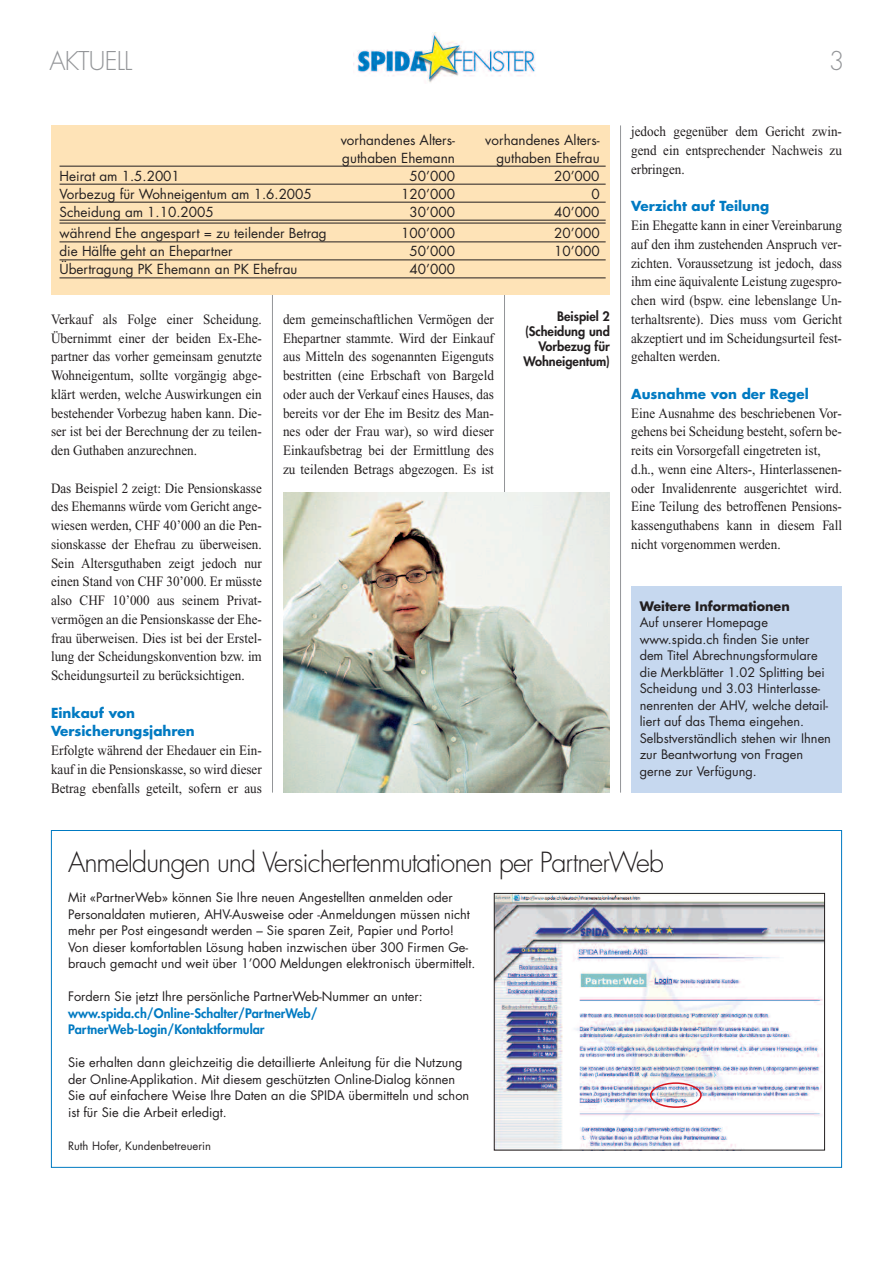
<style>
.page{position:relative;width:893px;height:1263px;background:#fff}
.page>*{position:absolute;margin:0;border:0;box-sizing:border-box;transform-origin:0 0}
.t1{font:300 27px "Futura";letter-spacing:-.035em;color:#231f20}
.t2{font:300 25.2px "Futura";letter-spacing:-.03em;color:#939598}
.t3{font:14.25px/18.8px "Times New Roman";color:#231f20;text-align:justify;scale:.92 1}
.t4{font:13.5px "Futura";color:#231f20}
.t5{font:700 13.5px/18.8px "Futura";color:#007ac2}
.t6{font:12.75px/16.5px "Futura";color:#231f20}
.t7{font:800 12.75px/16.5px "Futura";color:#007ac2}
.t8{font:800 12.75px/15px "Futura";color:#231f20;text-align:right}
.t9{font:700 12.75px "Futura";color:#231f20}
.t10{font:11.25px "Futura";color:#231f20}
</style>
<div class="page">
<hr style="left:620px;top:125px;width:1px;height:668px;background:#939598">
<hr style="left:272px;top:125px;width:1px;height:668px;background:#939598">
<hr style="left:504px;top:125px;width:1px;height:649px;background:#939598">
<img style="left:354px;top:32px;width:182px;height:51px">
<img style="left:283px;top:493px;width:327px;height:300px">
<div style="left:51px;top:125px;width:559px;height:170px;background:#fee3b7"></div>
<hr style="left:60px;top:166px;width:546px;height:1px;background:#231f20">
<hr style="left:60px;top:184px;width:546px;height:1px;background:#231f20">
<hr style="left:60px;top:202px;width:546px;height:1px;background:#231f20">
<hr style="left:60px;top:220px;width:546px;height:1px;background:#231f20">
<hr style="left:60px;top:223px;width:546px;height:1px;background:#231f20">
<hr style="left:60px;top:241px;width:546px;height:1px;background:#231f20">
<hr style="left:60px;top:259px;width:546px;height:1px;background:#231f20">
<hr style="left:60px;top:277px;width:546px;height:1px;background:#231f20">
<div style="left:631px;top:586px;width:211px;height:207px;background:#c6d8ef"></div>
<img style="left:496px;top:895px;width:327px;height:253px">
<div style="left:494px;top:893px;width:331px;height:257px;border:1px solid #231f20"></div>
<svg style="left:650px;top:1082px;width:52px;height:26px"></svg>
<h2 class="t2" style="left:49px;top:49px;width:85px">AKTUELL</h2>
<h2 class="t2" style="left:829px;top:49px;width:17px">3</h2>
<p class="t4" style="left:341px;top:133px;width:116px">vorhandenes Alters-</p>
<p class="t4" style="left:485px;top:133px;width:116px">vorhandenes Alters-</p>
<p class="t4" style="left:342px;top:151px;width:114px">guthaben Ehemann</p>
<p class="t4" style="left:496px;top:151px;width:105px">guthaben Ehefrau</p>
<p class="t4" style="left:60px;top:169px;width:122px">Heirat am 1.5.2001</p>
<p class="t4" style="left:410px;top:169px;width:47px">50’000</p>
<p class="t4" style="left:554px;top:169px;width:47px">20’000</p>
<p class="t4" style="left:60px;top:187px;width:254px">Vorbezug für Wohneigentum am 1.6.2005</p>
<p class="t4" style="left:401px;top:187px;width:55px">120’000</p>
<p class="t4" style="left:591px;top:187px;width:10px">0</p>
<p class="t4" style="left:60px;top:205px;width:156px">Scheidung am 1.10.2005</p>
<p class="t4" style="left:410px;top:205px;width:47px">30’000</p>
<p class="t4" style="left:554px;top:205px;width:47px">40’000</p>
<p class="t4" style="left:60px;top:227px;width:269px">während Ehe angespart = zu teilender Betrag</p>
<p class="t4" style="left:401px;top:227px;width:55px">100’000</p>
<p class="t4" style="left:554px;top:227px;width:47px">20’000</p>
<p class="t4" style="left:60px;top:245px;width:175px">die Hälfte geht an Ehepartner</p>
<p class="t4" style="left:410px;top:245px;width:47px">50’000</p>
<p class="t4" style="left:554px;top:245px;width:47px">10’000</p>
<p class="t4" style="left:60px;top:263px;width:239px">Übertragung PK Ehemann an PK Ehefrau</p>
<p class="t4" style="left:410px;top:263px;width:47px">40’000</p>
<p class="t8" style="left:523px;top:310px;width:88px">Beispiel 2 (Scheidung und<br>Vorbezug für<br>Wohneigentum)</p>
<p class="t3" style="left:283px;top:311px;width:231px">dem gemeinschaftlichen Vermögen der Ehepartner stammte. Wird der Einkauf aus Mitteln des sogenannten Eigenguts bestritten (eine Erbschaft von Bargeld oder auch der Verkauf eines Hauses, das bereits vor der Ehe im Besitz des Man&shy;nes oder der Frau war), so wird dieser Einkaufsbetrag bei der Ermittlung des zu teilenden Betrags abgezogen. Es ist</p>
<p class="t3" style="left:51px;top:311px;width:231px">Verkauf als Folge einer Scheidung.<br>Übernimmt einer der beiden Ex-Ehe&shy;partner das vorher gemeinsam genutzte Wohneigentum, sollte vorgängig abge&shy;klärt werden, welche Auswirkungen ein bestehender Vorbezug haben kann. Die&shy;ser ist bei der Berechnung der zu teilen&shy;den Guthaben anzurechnen.</p>
<p class="t3" style="left:51px;top:480px;width:231px">Das Beispiel 2 zeigt: Die Pensionskasse des Ehemanns würde vom Gericht ange&shy;wiesen werden, CHF 40’000 an die Pen&shy;sionskasse der Ehefrau zu überweisen.<br>Sein Altersguthaben zeigt jedoch nur einen Stand von CHF 30’000. Er müsste also CHF 10’000 aus seinem Privat&shy;vermögen an die Pensionskasse der Ehe&shy;frau überweisen. Dies ist bei der Erstel&shy;lung der Scheidungskonvention bzw. im Scheidungsurteil zu berücksichtigen.</p>
<p class="t5" style="left:51px;top:704px;width:145px">Einkauf von<br>Versicherungsjahren</p>
<p class="t3" style="left:51px;top:742px;width:231px">Erfolgte während der Ehedauer ein Ein&shy;kauf in die Pensionskasse, so wird dieser Betrag ebenfalls geteilt, sofern er aus</p>
<p class="t3" style="left:631px;top:123px;width:231px">jedoch gegenüber dem Gericht zwin&shy;gend ein entsprechender Nachweis zu erbringen.</p>
<p class="t5" style="left:631px;top:198px;width:139px">Verzicht auf Teilung</p>
<p class="t3" style="left:631px;top:217px;width:231px">Ein Ehegatte kann in einer Vereinbarung auf den ihm zustehenden Anspruch ver&shy;zichten. Voraussetzung ist jedoch, dass ihm eine äquivalente Leistung zugespro&shy;chen wird (bspw. eine lebenslange Un&shy;terhaltsrente). Dies muss vom Gericht akzeptiert und im Scheidungsurteil fest&shy;gehalten werden.</p>
<p class="t5" style="left:631px;top:386px;width:179px">Ausnahme von der Regel</p>
<p class="t3" style="left:631px;top:405px;width:231px;text-align:left">Eine Ausnahme des beschriebenen Vor&shy;gehens bei Scheidung besteht, sofern be&shy;reits ein Vorsorgefall eingetreten ist, d.h., wenn eine Alters-, Hinterlassenen&shy;oder Invalidenrente ausgerichtet wird.<br>Eine Teilung des betroffenen Pensions&shy;kassenguthabens kann in diesem Fall nicht vorgenommen werden.</p>
<p class="t9" style="left:640px;top:600px;width:152px">Weitere Informationen</p>
<p class="t6" style="left:640px;top:615px;width:193px">Auf unserer Homepage www.spida.ch finden Sie unter dem Titel Abrechnungsformulare die Merkblätter 1.02 Splitting bei<br>Scheidung und 3.03 Hinterlasse&shy;nenrenten der AHV, welche detail&shy;liert auf das Thema eingehen.<br>Selbstverständlich stehen wir Ihnen zur Beantwortung von Fragen gerne zur Verfügung.</p>
<h1 class="t1" style="left:68px;top:849px;width:597px">Anmeldungen und Versichertenmutationen per PartnerWeb</h1>
<p class="t6" style="left:68px;top:890px;width:409px">Mit «PartnerWeb» können Sie Ihre neuen Angestellten anmelden oder Personaldaten mutieren, AHV-Ausweise oder -Anmeldungen müssen nicht mehr per Post eingesandt werden – Sie sparen Zeit, Papier und Porto!<br>Von dieser komfortablen Lösung haben inzwischen über 300 Firmen Ge&shy;brauch gemacht und weit über 1’000 Meldungen elektronisch übermittelt.</p>
<p class="t6" style="left:68px;top:989px;width:356px">Fordern Sie jetzt Ihre persönliche PartnerWeb-Nummer an unter:</p>
<p class="t7" style="left:68px;top:1005px;width:251px">www.spida.ch/Online-Schalter/PartnerWeb/<br>PartnerWeb-Login/Kontaktformular</p>
<p class="t6" style="left:68px;top:1055px;width:403px">Sie erhalten dann gleichzeitig die detaillierte Anleitung für die Nutzung der Online-Applikation. Mit diesem geschützten Online-Dialog können Sie auf einfachere Weise Ihre Daten an die SPIDA übermitteln und schon ist für Sie die Arbeit erledigt.</p>
<p class="t10" style="left:68px;top:1140px;width:144px">Ruth Hofer, Kundenbetreuerin</p>
</div>
